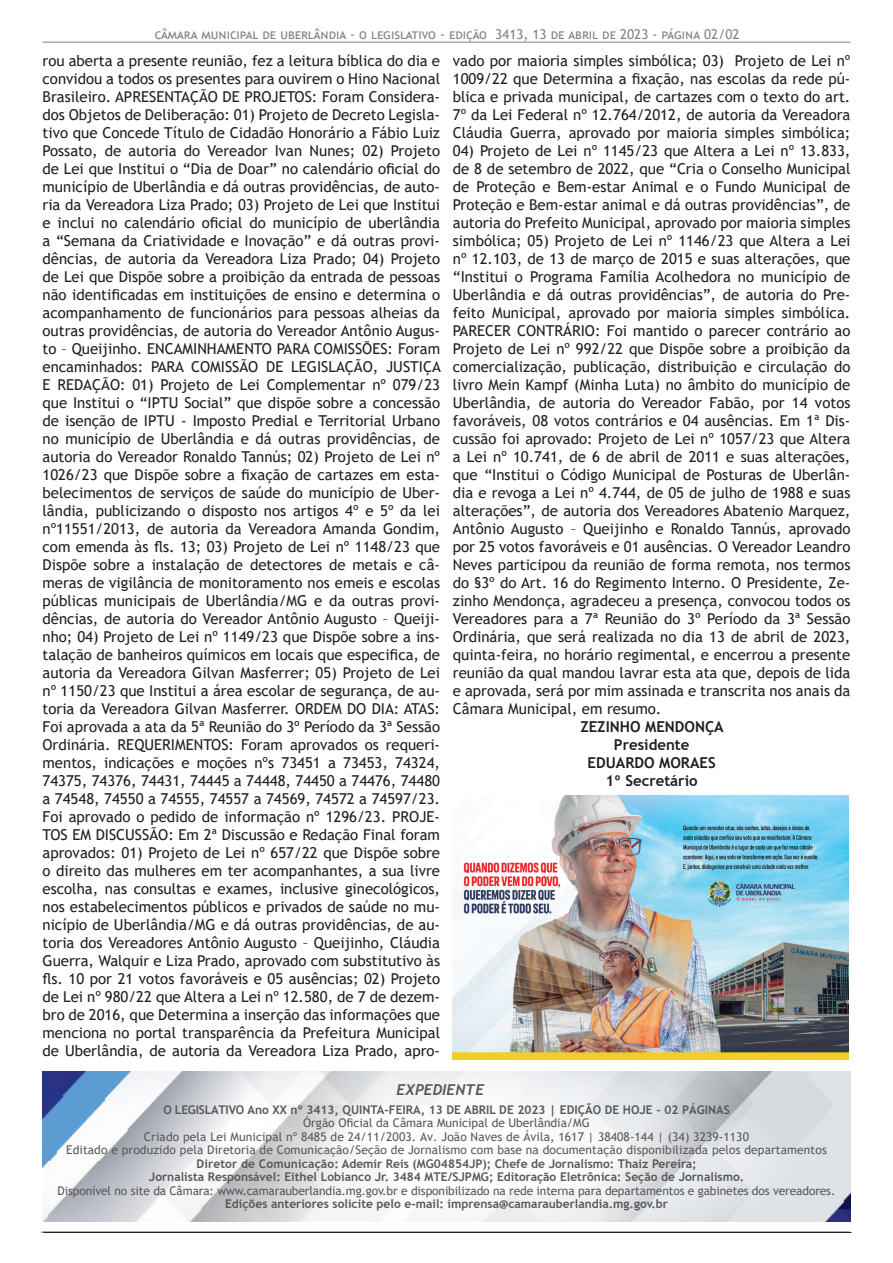
<style>
.page{position:relative;width:893px;height:1263px;background:#fff}
.page>*{position:absolute;margin:0;border:0;box-sizing:border-box;transform-origin:0 0}
.t1{font:15px/18px "Trebuchet MS";color:#231f20;text-align:justify}
.t2{font:700 15px "Trebuchet MS";color:#231f20}
.t3{font:italic 700 15px "Trebuchet";color:#57585a}
.t4{font:13.5px "Trebuchet MS";color:#808285}
.t5{font:12px "Trebuchet MS";letter-spacing:.01em;color:#57585a}
.t6{font:700 12px "Trebuchet MS";color:#57585a}
.t7{font:12px/13.5px "Trebuchet MS";letter-spacing:-.01em;color:#57585a;text-align:center}
.s1{font-weight:700}
</style>
<div class="page">
<hr style="left:41px;top:1232px;width:808px;height:1px;background:#231f20">
<hr style="left:42px;top:42px;width:808px;height:1px;background:#808285">
<img style="left:43px;top:1071px;width:807px;height:151px">
<hr style="left:44px;top:1232px;width:807px;height:1px;background:#231f20">
<img style="left:453px;top:795px;width:396px;height:264px">
<p class="t4" style="left:155px;top:26px;width:586px">câmara municipal de uberlândia - o legislativo - edição 3413, 13 de abril de 2023 - página 02/02</p>
<p class="t1" style="left:43px;top:52px;width:400px">rou aberta a presente reunião, fez a leitura bíblica do dia e convidou a todos os presentes para ouvirem o Hino Nacional Brasileiro. APRESENTAÇÃO DE PROJETOS: Foram Considera&shy;dos Objetos de Deliberação: 01) Projeto de Decreto Legisla&shy;tivo que Concede Título de Cidadão Honorário a Fábio Luiz Possato, de autoria do Vereador Ivan Nunes; 02) Projeto de Lei que Institui o “Dia de Doar” no calendário oficial do município de Uberlândia e dá outras providências, de auto&shy;ria da Vereadora Liza Prado; 03) Projeto de Lei que Institui e inclui no calendário oficial do município de uberlândia a “Semana da Criatividade e Inovação” e dá outras provi&shy;dências, de autoria da Vereadora Liza Prado; 04) Projeto de Lei que Dispõe sobre a proibição da entrada de pessoas não identificadas em instituições de ensino e determina o acompanhamento de funcionários para pessoas alheias da outras providências, de autoria do Vereador Antônio Augus&shy;to – Queijinho. ENCAMINHAMENTO PARA COMISSÕES: Foram encaminhados: PARA COMISSÃO DE LEGISLAÇÃO, JUSTIÇA E REDAÇÃO: 01) Projeto de Lei Complementar nº 079/23 que Institui o “IPTU Social” que dispõe sobre a concessão de isenção de IPTU - Imposto Predial e Territorial Urbano no município de Uberlândia e dá outras providências, de autoria do Vereador Ronaldo Tannús; 02) Projeto de Lei nº 1026/23 que Dispõe sobre a fixação de cartazes em esta&shy;belecimentos de serviços de saúde do município de Uber&shy;lândia, publicizando o disposto nos artigos 4º e 5º da lei nº11551/2013, de autoria da Vereadora Amanda Gondim, com emenda às fls. 13; 03) Projeto de Lei nº 1148/23 que Dispõe sobre a instalação de detectores de metais e câ&shy;meras de vigilância de monitoramento nos emeis e escolas públicas municipais de Uberlândia/MG e da outras provi&shy;dências, de autoria do Vereador Antônio Augusto – Queiji&shy;nho; 04) Projeto de Lei nº 1149/23 que Dispõe sobre a ins&shy;talação de banheiros químicos em locais que especifica, de autoria da Vereadora Gilvan Masferrer; 05) Projeto de Lei nº 1150/23 que Institui a área escolar de segurança, de au&shy;toria da Vereadora Gilvan Masferrer. ORDEM DO DIA: ATAS:<br>Foi aprovada a ata da 5ª Reunião do 3º Período da 3ª Sessão Ordinária. REQUERIMENTOS: Foram aprovados os requeri&shy;mentos, indicações e moções nºs 73451 a 73453, 74324, 74375, 74376, 74431, 74445 a 74448, 74450 a 74476, 74480 a 74548, 74550 a 74555, 74557 a 74569, 74572 a 74597/23.<br>Foi aprovado o pedido de informação nº 1296/23. PROJE-TOS EM DISCUSSÃO: Em 2ª Discussão e Redação Final foram aprovados: 01) Projeto de Lei nº 657/22 que Dispõe sobre o direito das mulheres em ter acompanhantes, a sua livre escolha, nas consultas e exames, inclusive ginecológicos, nos estabelecimentos públicos e privados de saúde no mu&shy;nicípio de Uberlândia/MG e dá outras providências, de au&shy;toria dos Vereadores Antônio Augusto – Queijinho, Cláudia Guerra, Walquir e Liza Prado, aprovado com substitutivo às fls. 10 por 21 votos favoráveis e 05 ausências; 02) Projeto de Lei nº 980/22 que Altera a Lei nº 12.580, de 7 de dezem&shy;bro de 2016, que Determina a inserção das informações que menciona no portal transparência da Prefeitura Municipal de Uberlândia, de autoria da Vereadora Liza Prado, apro-</p>
<p class="t1" style="left:453px;top:52px;width:399px">vado por maioria simples simbólica; 03) Projeto de Lei nº 1009/22 que Determina a fixação, nas escolas da rede pú&shy;blica e privada municipal, de cartazes com o texto do art.<br>7º da Lei Federal nº 12.764/2012, de autoria da Vereadora Cláudia Guerra, aprovado por maioria simples simbólica;</p>
<p class="t1" style="left:453px;top:142px;width:399px">04) Projeto de Lei nº 1145/23 que Altera a Lei nº 13.833, de 8 de setembro de 2022, que “Cria o Conselho Municipal de Proteção e Bem-estar Animal e o Fundo Municipal de Proteção e Bem-estar animal e dá outras providências”, de autoria do Prefeito Municipal, aprovado por maioria simples simbólica; 05) Projeto de Lei nº 1146/23 que Altera a Lei nº 12.103, de 13 de março de 2015 e suas alterações, que “Institui o Programa Família Acolhedora no município de Uberlândia e dá outras providências”, de autoria do Pre&shy;feito Municipal, aprovado por maioria simples simbólica.<br>PARECER CONTRÁRIO: Foi mantido o parecer contrário ao Projeto de Lei nº 992/22 que Dispõe sobre a proibição da comercialização, publicação, distribuição e circulação do livro Mein Kampf (Minha Luta) no âmbito do município de Uberlândia, de autoria do Vereador Fabão, por 14 votos favoráveis, 08 votos contrários e 04 ausências. Em 1ª Dis&shy;cussão foi aprovado: Projeto de Lei nº 1057/23 que Altera a Lei nº 10.741, de 6 de abril de 2011 e suas alterações, que “Institui o Código Municipal de Posturas de Uberlân&shy;dia e revoga a Lei nº 4.744, de 05 de julho de 1988 e suas alterações”, de autoria dos Vereadores Abatenio Marquez, Antônio Augusto – Queijinho e Ronaldo Tannús, aprovado por 25 votos favoráveis e 01 ausências. O Vereador Leandro Neves participou da reunião de forma remota, nos termos do §3º do Art. 16 do Regimento Interno. O Presidente, Ze&shy;zinho Mendonça, agradeceu a presença, convocou todos os Vereadores para a 7ª Reunião do 3º Período da 3ª Sessão Ordinária, que será realizada no dia 13 de abril de 2023, quinta-feira, no horário regimental, e encerrou a presente reunião da qual mandou lavrar esta ata que, depois de lida e aprovada, será por mim assinada e transcrita nos anais da Câmara Municipal, em resumo.</p>
<p class="t2" style="left:580px;top:718px;width:145px">ZEZINHO MENDONÇA</p>
<p class="t2" style="left:614px;top:736px;width:77px">Presidente</p>
<p class="t2" style="left:587px;top:754px;width:130px">EDUARDO MORAES</p>
<p class="t2" style="left:606px;top:772px;width:94px">1º Secretário</p>
<p class="t3" style="left:396px;top:1080px;width:90px">EXPEDIENTE</p>
<p class="t6" style="left:163px;top:1102px;width:568px">O LEGISLATIVO Ano XX nº 3413, QUINTA-FEIRA, 13 DE ABRIL DE 2023 | EDIÇÃO DE HOJE - 02 PÁGINAS</p>
<p class="t5" style="left:303px;top:1115px;width:288px">Órgão Oficial da Câmara Municipal de Uberlândia/MG</p>
<p class="t5" style="left:144px;top:1129px;width:606px">Criado pela Lei Municipal nº 8485 de 24/11/2003. Av. João Naves de Ávila, 1617 | 38408-144 | (34) 3239-1130</p>
<p class="t5" style="left:66px;top:1142px;width:762px">Editado e produzido pela Diretoria de Comunicação/Seção de Jornalismo com base na documentação disponibilizada pelos departamentos</p>
<p class="t6" style="left:197px;top:1156px;width:502px">Diretor de Comunicação: Ademir Reis (MG04854JP); Chefe de Jornalismo: Thaiz Pereira;</p>
<p class="t6" style="left:149px;top:1169px;width:597px">Jornalista Responsável: Eithel Lobianco Jr. 3484 MTE/SJPMG; Editoração Eletrônica: Seção de Jornalismo.</p>
<p class="t7" style="left:58px;top:1184px;width:779px">Disponível no site da Câmara: www.camarauberlandia.mg.gov.br e disponibilizado na rede interna para departamentos e gabinetes dos vereadores.<br><span class="s1">Edições anteriores solicite pelo e-mail: imprensa@camarauberlandia.mg.gov.br</span></p>
</div>
